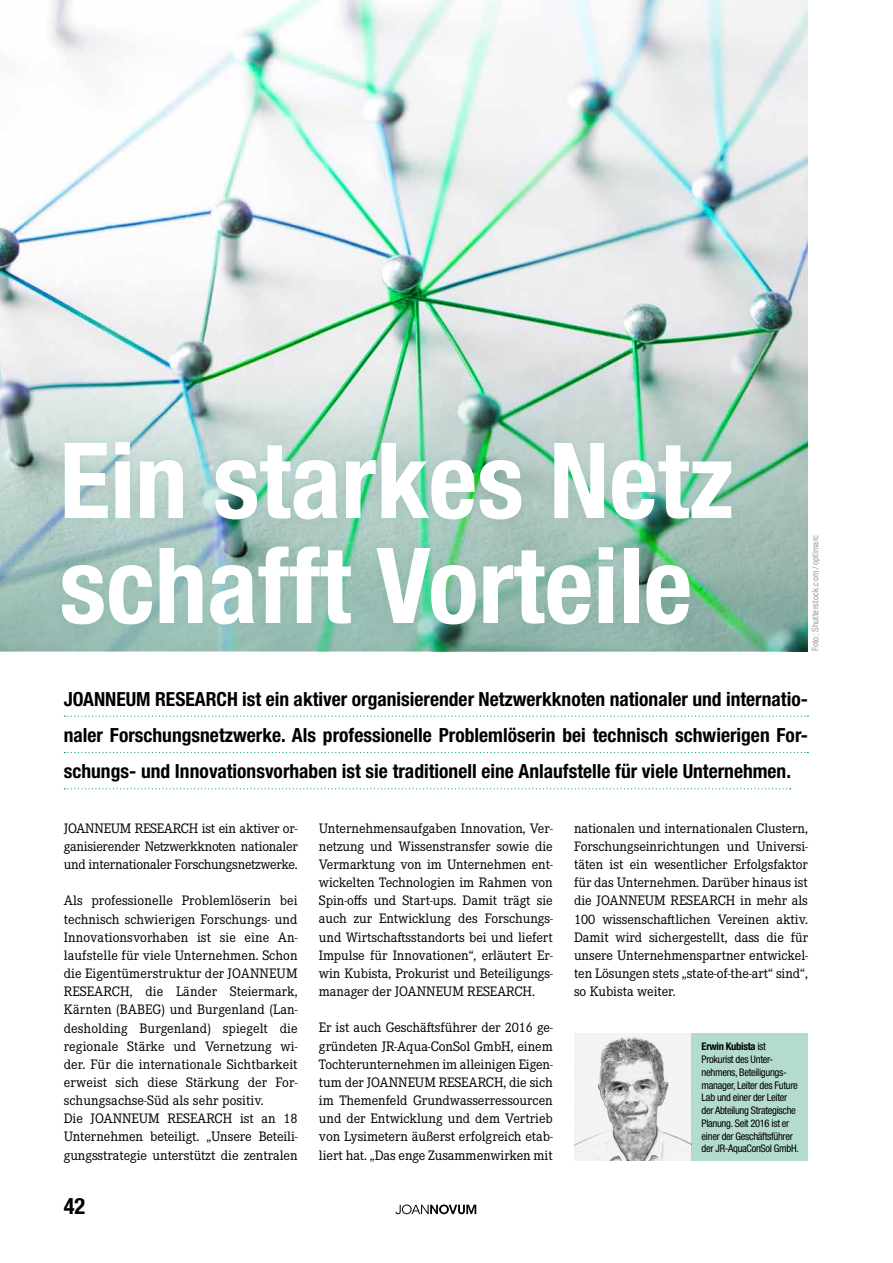
<style>
.page{position:relative;width:893px;height:1263px;background:#fff}
.page>*{position:absolute;margin:0;border:0;box-sizing:border-box;transform-origin:0 0}
.t1{font:700 condensed 105px/105px "Helvetica Neue LT Pro";color:#fff}
.t2{font:700 condensed 22.5px "Helvetica Neue LT Pro";color:#000}
.t3{font:700 condensed 19.5px/36.3px "Helvetica Neue LT Pro";color:#000;text-align:justify}
.t4{font:14.25px/18.1px "Corporate E Pro";letter-spacing:.005em;color:#000;text-align:justify}
.t5{font:condensed 10.5px/12.8px "Helvetica Neue LT Pro";letter-spacing:-.03em;color:#000}
.t6{font:condensed 9px "Helvetica Neue LT Pro";letter-spacing:.02em;color:#9d9d9c}
.s1{font-weight:700}
</style>
<div class="page">
<img style="left:0;top:0;width:808px;height:361px">
<img style="left:0;top:361px;width:808px;height:290px">
<div style="left:53px;top:432px;width:687px;height:202px;background:#009770;opacity:.1"></div>
<svg style="left:64px;top:716px;width:744px;height:1px"></svg>
<svg style="left:64px;top:752px;width:744px;height:1px"></svg>
<svg style="left:64px;top:788px;width:727px;height:1px"></svg>
<div style="left:680px;top:1034px;width:128px;height:127px;background:#b3dbce"></div>
<img style="left:574px;top:1034px;width:117px;height:127px">
<svg style="left:395px;top:1204px;width:81px;height:10px"></svg>
<h1 class="t1" style="left:60px;top:427px;width:676px">Ein starkes Netz schafft Vorteile</h1>
<p class="t6" style="left:810px;top:651px;width:118px;rotate:-90deg">Foto: Shutterstock.com / optimarc</p>
<p class="t3" style="left:64px;top:680px;width:746px">JOANNEUM RESEARCH ist ein aktiver organisierender Netzwerkknoten nationaler und internatio&shy;naler Forschungsnetzwerke. Als professionelle Problemlöserin bei technisch schwierigen For&shy;schungs- und Innovationsvorhaben ist sie traditionell eine Anlaufstelle für viele Unternehmen.</p>
<p class="t4" style="left:64px;top:818px;width:235px">JOANNEUM RESEARCH ist ein aktiver or&shy;ganisierender Netzwerkknoten nationaler und internationaler Forschungsnetzwerke.</p>
<p class="t4" style="left:64px;top:891px;width:235px;text-align:left">Als professionelle Problemlöserin bei technisch schwierigen Forschungs- und Innovationsvorhaben ist sie eine An&shy;laufstelle für viele Unternehmen. Schon die Eigentümerstruktur der JOANNEUM RESEARCH, die Länder Steiermark, Kärnten (BABEG) und Burgenland (Lan&shy;desholding Burgenland) spiegelt die regionale Stärke und Vernetzung wi&shy;der. Für die internationale Sichtbarkeit erweist sich diese Stärkung der For&shy;schungsachse-Süd als sehr positiv.<br>Die JOANNEUM RESEARCH ist an 18<br>Unternehmen beteiligt. „Unsere Beteili&shy;gungsstrategie unterstützt die zentralen</p>
<h2 class="t2" style="left:64px;top:1192px;width:23px">42</h2>
<p class="t4" style="left:319px;top:818px;width:235px">Unternehmensaufgaben Innovation, Ver&shy;netzung und Wissenstransfer sowie die Vermarktung von im Unternehmen ent&shy;wickelten Technologien im Rahmen von Spin-offs und Start-ups. Damit trägt sie auch zur Entwicklung des Forschungs&shy;und Wirtschaftsstandorts bei und liefert Impulse für Innovationen“, erläutert Er&shy;win Kubista, Prokurist und Beteiligungs&shy;manager der JOANNEUM RESEARCH.</p>
<p class="t4" style="left:319px;top:1018px;width:235px">Er ist auch Geschäftsführer der 2016 ge&shy;gründeten JR-Aqua-ConSol GmbH, einem Tochterunternehmen im alleinigen Eigen&shy;tum der JOANNEUM RESEARCH, die sich im Themenfeld Grundwasserressourcen und der Entwicklung und dem Vertrieb von Lysimetern äußerst erfolgreich etab&shy;liert hat. „Das enge Zusammenwirken mit</p>
<p class="t4" style="left:574px;top:818px;width:235px">nationalen und internationalen Clustern, Forschungseinrichtungen und Universi&shy;täten ist ein wesentlicher Erfolgsfaktor für das Unternehmen. Darüber hinaus ist die JOANNEUM RESEARCH in mehr als 100 wissenschaftlichen Vereinen aktiv.<br>Damit wird sichergestellt, dass die für unsere Unternehmenspartner entwickel&shy;ten Lösungen stets „state-of-the-art“ sind“, so Kubista weiter.</p>
<p class="t5" style="left:702px;top:1040px;width:99px"><span class="s1">Erwin Kubista</span> ist<br>Prokurist des Unter&shy;nehmens, Beteiligungs&shy;manager, Leiter des Future<br>Lab und einer der Leiter der Abteilung Strategische<br>Planung. Seit 2016 ist er einer der Geschäftsführer der JR-AquaConSol GmbH.</p>
</div>
